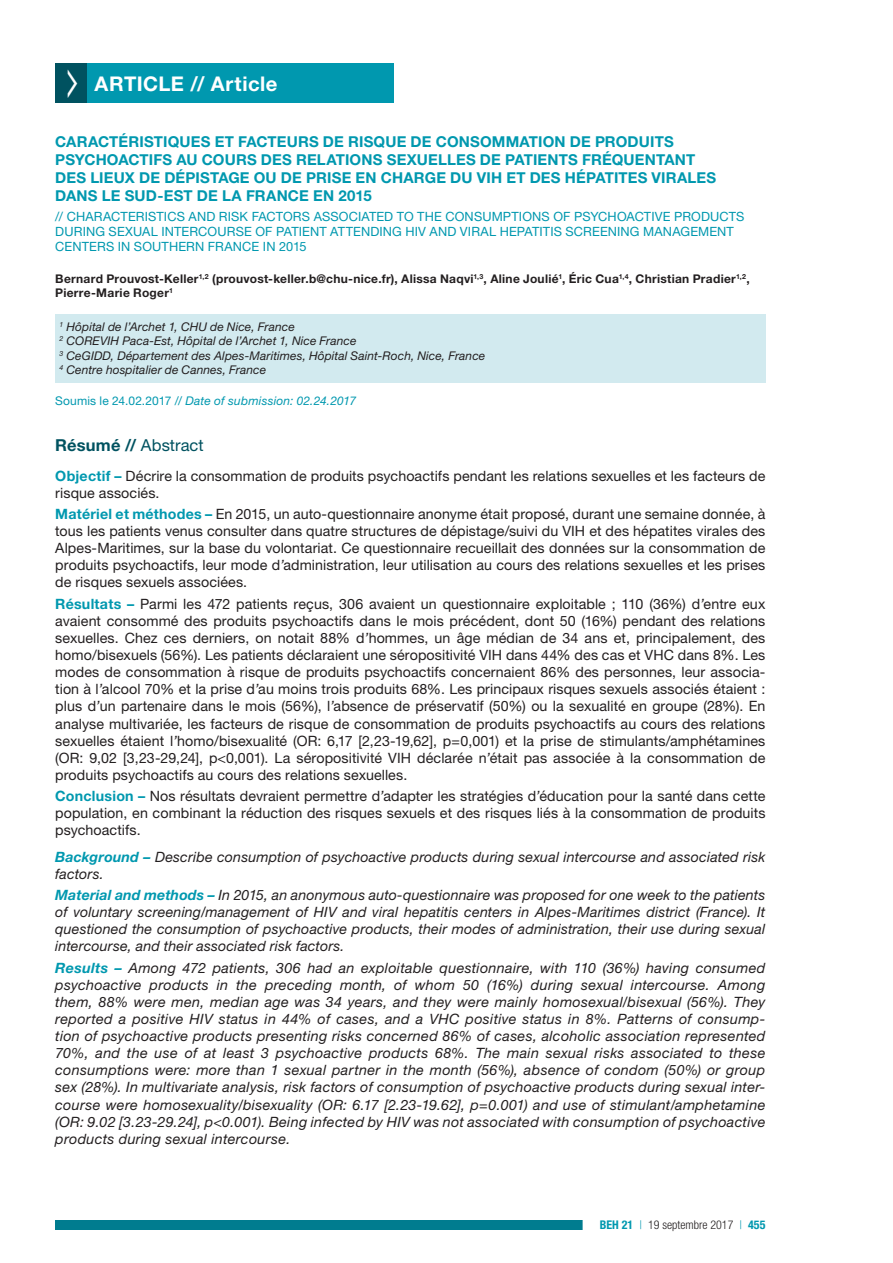
<style>
.page{position:relative;width:893px;height:1263px;background:#fff}
.page>*{position:absolute;margin:0;border:0;box-sizing:border-box;transform-origin:0 0}
.t1{font:700 20.25px "Helvetica Neue LT Std";letter-spacing:.025em;color:#fff}
.t2{font:700 16.5px "Helvetica Neue LT Std";letter-spacing:.01em;color:#005260}
.t3{font:700 15px/18px "Helvetica Neue LT Std";letter-spacing:.01em;color:#0098af}
.t4{font:14.25px/17.1px "Helvetica Neue LT Std";letter-spacing:.005em;color:#231f20;text-align:justify}
.t5{font:italic 14.25px/17.1px "Helvetica Neue LT Std";letter-spacing:.01em;color:#231f20;text-align:justify}
.t6{font:12.75px/15.3px "Helvetica Neue LT Std";letter-spacing:.01em;color:#0098af}
.t7{font:italic 12px/14.4px "Helvetica Neue LT Std";letter-spacing:.01em;color:#231f20}
.t8{font:700 12px/14.4px "Helvetica Neue LT Std";letter-spacing:.025em;color:#231f20}
.t9{font:italic 12px "Helvetica Neue LT Std";letter-spacing:.015em;color:#0098af}
.t10{font:300 condensed 12px "Helvetica Neue LT Std";color:#231f20}
.s1{font-style:normal}
.s2{font-weight:400}
.s3{font-weight:700;color:#0098af}
.s4{font-style:italic}
.s5{color:#0098af}
</style>
<div class="page">
<div style="left:55px;top:1220px;width:596px;height:10px;background:#007c8f"></div>
<div style="left:583px;top:1219px;width:200px;height:12px;background:#fff"></div>
<div style="left:87px;top:64px;width:306px;height:39px;background:#0098af"></div>
<div style="left:55px;top:314px;width:710px;height:68px;background:#d2eaef"></div>
<div style="left:55px;top:64px;width:32px;height:39px;background:#005260"></div>
<h1 class="t1" style="left:95px;top:71px;width:184px">ARTICLE // Article</h1>
<p class="t3" style="left:55px;top:133px;width:662px">CARACTÉRISTIQUES ET FACTEURS DE RISQUE DE CONSOMMATION DE PRODUITS PSYCHOACTIFS AU COURS DES RELATIONS SEXUELLES DE PATIENTS FRÉQUENTANT DES LIEUX DE DÉPISTAGE OU DE PRISE EN CHARGE DU VIH ET DES HÉPATITES VIRALES DANS LE SUD-EST DE LA FRANCE EN 2015</p>
<p class="t6" style="left:55px;top:208px;width:691px">// CHARACTERISTICS AND RISK FACTORS ASSOCIATED TO THE CONSUMPTIONS OF PSYCHOACTIVE PRODUCTS<br>DURING SEXUAL INTERCOURSE OF PATIENT ATTENDING HIV AND VIRAL HEPATITIS SCREENING MANAGEMENT<br>CENTERS IN SOUTHERN FRANCE IN 2015</p>
<p class="t8" style="left:55px;top:271px;width:696px">Bernard Prouvost-Keller<sup>1,2</sup> (prouvost-keller.b@chu-nice.fr), Alissa Naqvi<sup>1,3</sup>, Aline Joulié<sup>1</sup>, Éric Cua<sup>1,4</sup>, Christian Pradier<sup>1,2</sup>,<br>Pierre-Marie Roger<sup>1</sup></p>
<p class="t7" style="left:60px;top:319px;width:427px"><sup>1</sup> Hôpital de l’Archet 1, CHU de Nice, France<br><sup>2</sup> COREVIH Paca-Est, Hôpital de l’Archet 1, Nice France<br><sup>3</sup> CeGIDD, Département des Alpes-Maritimes, Hôpital Saint-Roch, Nice, France <sup>4</sup> Centre hospitalier de Cannes, France</p>
<p class="t9" style="left:55px;top:394px;width:302px"><span class="s1">Soumis le 24.02.2017 //</span> Date of submission: 02.24.2017</p>
<p class="t2" style="left:55px;top:435px;width:150px">Résumé // <span class="s2">Abstract</span></p>
<p class="t4" style="left:55px;top:467px;width:712px"><span class="s3">Objectif –</span> Décrire la consommation de produits psychoactifs pendant les relations sexuelles et les facteurs de risque associés.</p>
<p class="t4" style="left:55px;top:505px;width:712px"><span class="s3">Matériel et méthodes –</span> En 2015, un auto-questionnaire anonyme était proposé, durant une semaine donnée, à tous les patients venus consulter dans quatre structures de dépistage/suivi du VIH et des hépatites virales des Alpes-Maritimes, sur la base du volontariat. Ce questionnaire recueillait des données sur la consommation de produits psychoactifs, leur mode d<span class="s4">’</span>administration, leur utilisation au cours des relations sexuelles et les prises de risques sexuels associées.</p>
<p class="t4" style="left:55px;top:595px;width:712px"><span class="s3">Résultats –</span> Parmi les 472 patients reçus, 306 avaient un questionnaire exploitable ; 110 (36%) d<span class="s4">’</span>entre eux avaient consommé des produits psychoactifs dans le mois précédent, dont 50 (16%) pendant des relations sexuelles. Chez ces derniers, on notait 88% d<span class="s4">’</span>hommes, un âge médian de 34 ans et, principalement, des homo/bisexuels (56%). Les patients déclaraient une séropositivité VIH dans 44% des cas et VHC dans 8%. Les modes de consommation à risque de produits psychoactifs concernaient 86% des personnes, leur associa&shy;tion à l<span class="s4">’</span>alcool 70% et la prise d<span class="s4">’</span>au moins trois produits 68%. Les principaux risques sexuels associés étaient : plus d<span class="s4">’</span>un partenaire dans le mois (56%), l<span class="s4">’</span>absence de préservatif (50%) ou la sexualité en groupe (28%). En analyse multivariée, les facteurs de risque de consommation de produits psychoactifs au cours des relations sexuelles étaient l<span class="s4">’</span>homo/bisexualité (OR: 6,17 [2,23-19,62], p=0,001) et la prise de stimulants/amphétamines (OR: 9,02 [3,23-29,24], p&lt;0,001). La séropositivité VIH déclarée n<span class="s4">’</span>était pas associée à la consommation de produits psychoactifs au cours des relations sexuelles.</p>
<p class="t4" style="left:55px;top:787px;width:712px"><span class="s3">Conclusion –</span> Nos résultats devraient permettre d<span class="s4">’</span>adapter les stratégies d<span class="s4">’</span>éducation pour la santé dans cette population, en combinant la réduction des risques sexuels et des risques liés à la consommation de produits psychoactifs.</p>
<p class="t5" style="left:55px;top:848px;width:712px"><span class="s3">Background –</span> Describe consumption of psychoactive products during sexual intercourse and associated risk factors.</p>
<p class="t5" style="left:55px;top:886px;width:712px"><span class="s3">Material and methods –</span> In 2015, an anonymous auto-questionnaire was proposed for one week to the patients of voluntary screening/management of HIV and viral hepatitis centers in Alpes-Maritimes district (France). It questioned the consumption of psychoactive products, their modes of administration, their use during sexual intercourse, and their associated risk factors.</p>
<p class="t5" style="left:55px;top:959px;width:712px"><span class="s3">Results –</span> Among 472 patients, 306 had an exploitable questionnaire, with 110 (36%) having consumed psychoactive products in the preceding month, of whom 50 (16%) during sexual intercourse. Among them, 88% were men, median age was 34 years, and they were mainly homosexual/bisexual (56%). They reported a positive HIV status in 44% of cases, and a VHC positive status in 8%. Patterns of consump&shy;tion of psychoactive products presenting risks concerned 86% of cases, alcoholic association represented 70%, and the use of at least 3 psychoactive products 68%. The main sexual risks associated to these consumptions were: more than 1 sexual partner in the month (56%), absence of condom (50%) or group sex (28%). In multivariate analysis, risk factors of consumption of psychoactive products during sexual inter&shy;course were homosexuality/bisexuality (OR: 6.17 [2.23-19.62], p=0.001) and use of stimulant/amphetamine (OR: 9.02 [3.23‑29.24], p&lt;0.001). Being infected by HIV was not associated with consumption of psychoactive products during sexual intercourse.</p>
<p class="t10" style="left:600px;top:1218px;width:167px"><span class="s3">BEH 21</span> <span class="s5">|</span> 19 septembre 2017 <span class="s5">|</span> <span class="s3">455</span></p>
</div>
